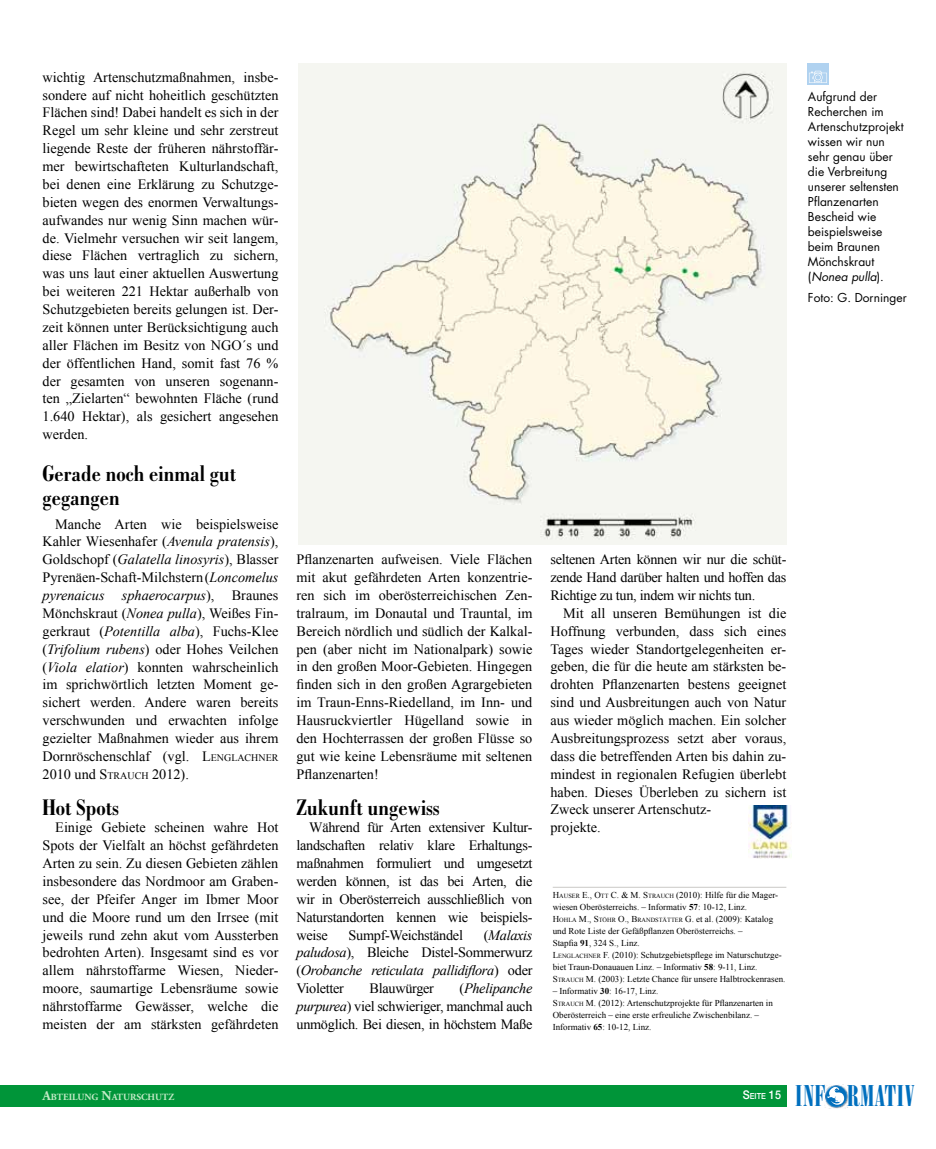
<style>
.page{position:relative;width:936px;height:1149px;background:#fff}
.page>*{position:absolute;margin:0;border:0;box-sizing:border-box;transform-origin:0 0}
.t1{font:28.95px "Bodoni Poster Compressed";letter-spacing:.01em;color:#006fbe}
.t2{font:700 condensed 24px/24px "Bodoni";color:#000}
.t3{font:14.25px/17.9px "Times New Roman";color:#000;text-align:justify}
.t4{font:italic 14.25px/17.9px "Times New Roman";letter-spacing:-.02em;color:#000;text-align:justify}
.t5{font:14.25px "Times New Roman";letter-spacing:-.02em;color:#000}
.t6{font:12px/15px "Futura";color:#000}
.t7{font:700 9.45px "Adobe Garamond Pro";color:#c3eac6}
.t8{font:9px/12px "Times New Roman";color:#000}
.t9{font:500 8.4px "Helvetica Neue LT Std";color:#fff;scale:.9 1}
.s1{font-style:italic}
.s2{font-style:inherit}
.s3{font-size:10.05px}
.s4{font-style:normal}
.s5{font-size:6.3px}
.s6{font-weight:700}
.s7{font-size:13.5px}
.s8{font-size:12px}
</style>
<div class="page">
<div style="left:0;top:1084px;width:786px;height:22px;background:#009539"></div>
<div style="left:825px;top:1085px;width:24px;height:23px;background:#000;opacity:.3"></div>
<img style="left:824px;top:1084px;width:24px;height:23px">
<svg style="left:827px;top:1086px;width:17px;height:18px"></svg>
<div style="left:807px;top:64px;width:21px;height:21px;background:#b0d2f0"></div>
<svg style="left:809px;top:71px;width:18px;height:12px"></svg>
<img style="left:299px;top:64px;width:487px;height:480px">
<img style="left:748px;top:805px;width:43px;height:52px">
<hr style="left:552px;top:886px;width:234px;height:1px;background:#898680">
<p class="t3" style="left:43px;top:68px;width:237px">wichtig Artenschutzmaßnahmen, insbe&shy;sondere auf nicht hoheitlich geschützten Flächen sind! Dabei handelt es sich in der Regel um sehr kleine und sehr zerstreut liegende Reste der früheren nährstoffär&shy;mer bewirtschafteten Kulturlandschaft, bei denen eine Erklärung zu Schutzge&shy;bieten wegen des enormen Verwaltungs&shy;aufwandes nur wenig Sinn machen wür&shy;de. Vielmehr versuchen wir seit langem, diese Flächen vertraglich zu sichern, was uns laut einer aktuellen Auswertung bei weiteren 221 Hektar außerhalb von Schutzgebieten bereits gelungen ist. Der&shy;zeit können unter Berücksichtigung auch aller Flächen im Besitz von NGO´s und der öffentlichen Hand, somit fast 76 % der gesamten von unseren sogenann&shy;ten „Zielarten“ bewohnten Fläche (rund 1.640 Hektar), als gesichert angesehen werden.</p>
<h2 class="t2" style="left:43px;top:462px;width:195px">Gerade noch einmal gut gegangen</h2>
<p class="t3" style="left:43px;top:514px;width:237px;text-indent:13px">Manche Arten wie beispielsweise Kahler Wiesenhafer (<span class="s1">Avenula pratensis</span>), Goldschopf (<span class="s1">Galatella linosyris</span>), Blasser Pyrenäen-Schaft-Milchstern (<span class="s1">Loncomelus pyrenaicus sphaerocarpus</span>), Braunes Mönchskraut (<span class="s1">Nonea pulla</span>), Weißes Fin&shy;gerkraut (<span class="s1">Potentilla alba</span>), Fuchs-Klee (<span class="s1">Trifolium rubens</span>) oder Hohes Veilchen (<span class="s1">Viola elatior</span>) konnten wahrscheinlich im sprichwörtlich letzten Moment ge&shy;sichert werden. Andere waren bereits verschwunden und erwachten infolge gezielter Maßnahmen wieder aus ihrem Dornröschenschlaf (vgl. <span class="s2">L</span><span class="s3">ENGLACHNER </span>2010 und <span class="s2">S</span> <span class="s3">TRAUCH</span> 2012).</p>
<h2 class="t2" style="left:43px;top:795px;width:78px">Hot Spots</h2>
<p class="t3" style="left:43px;top:818px;width:237px;text-indent:13px">Einige Gebiete scheinen wahre Hot Spots der Vielfalt an höchst gefährdeten Arten zu sein. Zu diesen Gebieten zählen insbesondere das Nordmoor am Graben&shy;see, der Pfeifer Anger im Ibmer Moor und die Moore rund um den Irrsee (mit jeweils rund zehn akut vom Aussterben bedrohten Arten). Insgesamt sind es vor allem nährstoffarme Wiesen, Nieder&shy;moore, saumartige Lebensräume sowie nährstoffarme Gewässer, welche die meisten der am stärksten gefährdeten</p>
<p class="t3" style="left:296px;top:550px;width:237px">Pflanzenarten aufweisen. Viele Flächen mit akut gefährdeten Arten konzentrie&shy;ren sich im oberösterreichischen Zen&shy;tralraum, im Donautal und Trauntal, im Bereich nördlich und südlich der Kalkal&shy;pen (aber nicht im Nationalpark) sowie in den großen Moor-Gebieten. Hingegen finden sich in den großen Agrargebieten im Traun-Enns-Riedelland, im Inn- und Hausruckviertler Hügelland sowie in den Hochterrassen der großen Flüsse so gut wie keine Lebensräume mit seltenen Pflanzenarten!</p>
<h2 class="t2" style="left:296px;top:795px;width:145px">Zukunft ungewiss</h2>
<p class="t3" style="left:296px;top:818px;width:237px;text-indent:13px">Während für Arten extensiver Kultur&shy;landschaften relativ klare Erhaltungs&shy;maßnahmen formuliert und umgesetzt werden können, ist das bei Arten, die wir in Oberösterreich ausschließlich von Naturstandorten kennen wie beispiels&shy;weise</p>
<p class="t4" style="left:296px;top:925px;width:237px;text-indent:187px"><span class="s4">(</span>Malaxis paludosa<span class="s4">), Bleiche Distel-Sommerwurz (</span>Orobanche reticulata pallidiflora<span class="s4">) oder Violetter</span></p>
<p class="t5" style="left:348px;top:924px;width:116px">Sumpf-Weichständel</p>
<p class="t3" style="left:296px;top:978px;width:237px;text-indent:163px">(<span class="s1">Phelipanche purpurea</span>) viel schwieriger, manchmal auch unmöglich. Bei diesen, in höchstem Maße</p>
<p class="t5" style="left:369px;top:978px;width:66px">Blauwürger</p>
<p class="t3" style="left:550px;top:550px;width:237px">seltenen Arten können wir nur die schüt&shy;zende Hand darüber halten und hoffen das Richtige zu tun, indem wir nichts tun.</p>
<p class="t3" style="left:550px;top:603px;width:237px;text-align:left;text-indent:13px">Mit all unseren Bemühungen ist die Hoffnung verbunden, dass sich eines Tages wieder Standortgelegenheiten er&shy;geben, die für die heute am stärksten be&shy;drohten Pflanzenarten bestens geeignet sind und Ausbreitungen auch von Natur aus wieder möglich machen. Ein solcher Ausbreitungsprozess setzt aber voraus, dass die betreffenden Arten bis dahin zu&shy;mindest in regionalen Refugien überlebt haben. Dieses Überleben zu sichern ist Zweck unserer Artenschutz-<br>projekte.</p>
<p class="t8" style="left:552px;top:888px;width:234px"><span class="s2">H</span><span class="s5">AUSER</span> E., <span class="s2">O</span><span class="s5">TT</span> C. &amp; M. <span class="s2">S</span> <span class="s5">TRAUCH</span> (2010): Hilfe für die Mager&shy;wiesen Oberösterreichs. – Informativ <span class="s6">57</span>: 10-12, Linz.<br><span class="s2">H</span><span class="s5">OHLA</span> <span class="s2">M., S</span> <span class="s5">TÖHR</span> <span class="s2">O., B</span><span class="s5">RANDSTÄTTER</span> <span class="s2">G</span>. et al. (2009): Katalog und Rote Liste der Gefäßpflanzen Oberösterreichs. –<br>Stapfia <span class="s6">91</span>, 324 S., Linz.<br><span class="s2">L</span><span class="s5">ENGLACHNER</span> F. (2010): Schutzgebietspflege im Naturschutzge&shy;biet Traun-Donauauen Linz. – Informativ <span class="s6">58</span>: 9-11, Linz.<br><span class="s2">S</span> <span class="s5">TRAUCH</span> M. (2003): Letzte Chance für unsere Halbtrockenrasen.</p>
<p class="t8" style="left:552px;top:984px;width:222px">– Informativ <span class="s6">30</span>: 16-17, Linz.<br><span class="s2">S</span> <span class="s5">TRAUCH</span> M. (2012): Artenschutzprojekte für Pflanzenarten in Oberösterreich – eine erste erfreuliche Zwischenbilanz. – Informativ <span class="s6">65</span>: 10-12, Linz.</p>
<p class="t6" style="left:808px;top:89px;width:97px">Aufgrund der<br>Recherchen im<br>Artenschutzprojekt wissen wir nun sehr genau über die Verbreitung unserer seltensten<br>Pflanzenarten<br>Bescheid wie beispielsweise beim Braunen<br>Mönchskraut (<span class="s1">Nonea pulla</span>).</p>
<p class="t6" style="left:808px;top:290px;width:100px">Foto: G. Dorninger</p>
<p class="t7" style="left:43px;top:1091px;width:133px"><span class="s7">A</span>BTEILUNG <span class="s7">N</span>ATURSCHUTZ</p>
<p class="t9" style="left:742px;top:1091px;width:44px"><span class="s8">S</span>eite <span class="s8">15</span></p>
<h1 class="t1" style="left:794px;top:1078px;width:121px">INF RMATIV</h1>
</div>
